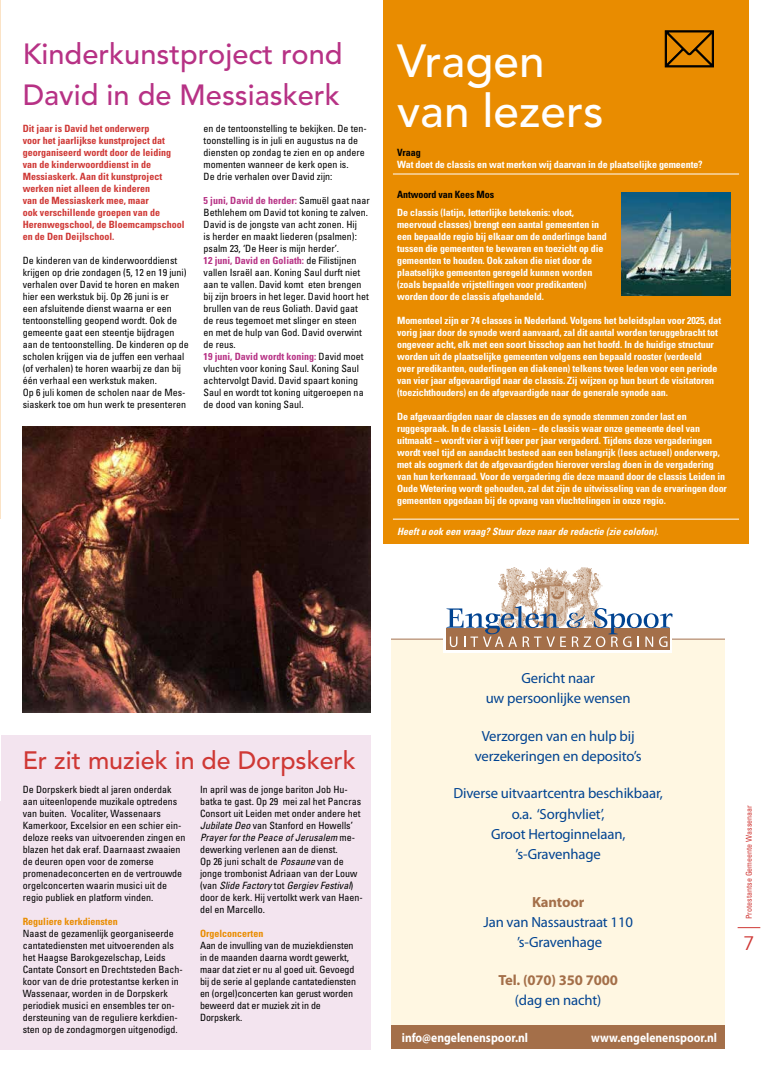
<style>
.page{position:relative;width:766px;height:1078px;background:#fff}
.page>*{position:absolute;margin:0;border:0;box-sizing:border-box;transform-origin:0 0}
.t1{font:500 46px/50px "Avenir LT Std";color:#fff}
.t2{font:500 29px/40px "Avenir LT Std";color:#b73285}
.t3{font:500 25px "Avenir LT Std";color:#cf3835}
.t4{font:19px "Trade Gothic LT Std";color:#cf3835}
.t5{font:14.7px/20.2px "Myriad Pro";letter-spacing:-.01em;color:#004391;text-align:center}
.t6{font:700 14.7px "Myriad Pro";letter-spacing:-.01em;color:#a46f49}
.t7{font:700 12.9px "Myriad Pro";color:#fff;scale:.9 1}
.t8{font:condensed 10px/12px "Univers LT Std";color:#000}
.t9{font:700 condensed 10px/12px "Univers LT Std";letter-spacing:-.01em;color:#fff}
.t10{font:700 condensed 10px/12px "Univers LT Std";color:#cf3835}
.t11{font:italic 700 condensed 10px "Univers LT Std";color:#fff}
.t12{font:700 condensed 10px "Univers LT Std";color:#e98c00}
.t13{font:700 condensed 10px "Univers LT Std";letter-spacing:-.01em;color:#000}
.t14{font:condensed 8px "Univers LT Std";color:#cf3835}
.s1{font-weight:700;color:#b73285}
.s2{font-style:italic}
</style>
<div class="page">
<svg style="left:737px;top:927px;width:23px;height:1px"></svg>
<div style="left:0;top:734px;width:370px;height:315px;background:#f3e4ef"></div>
<hr style="left:0;top:0;width:1px;height:792px;background:#fbe3c6">
<hr style="left:0;top:519px;width:1px;height:281px;background:#fff">
<div style="left:391px;top:640px;width:333px;height:408px;background:#fff7e2"></div>
<hr style="left:391px;top:638px;width:333px;height:1px;background:#a46f49">
<img style="left:498px;top:567px;width:105px;height:38px">
<svg style="left:443px;top:638px;width:229px;height:14px"></svg>
<div style="left:446px;top:627px;width:224px;height:22px;background:#a46f49"></div>
<svg style="left:446px;top:605px;width:226px;height:42px"></svg>
<div style="left:391px;top:1025px;width:333px;height:23px;background:#a46f49"></div>
<div style="left:383px;top:0;width:365px;height:543px;background:#e98c00"></div>
<hr style="left:393px;top:518px;width:345px;height:1px;background:#fff">
<hr style="left:393px;top:174px;width:345px;height:1px;background:#fff">
<img style="left:23px;top:426px;width:347px;height:286px">
<img style="left:621px;top:193px;width:109px;height:102px">
<svg style="left:664px;top:30px;width:50px;height:38px"></svg>
<h2 class="t2" style="left:23px;top:35px;width:321px">Kinderkunstproject rond<br>David in de Messiaskerk</h2>
<p class="t10" style="left:23px;top:122px;width:163px">Dit jaar is David het onderwerp<br>voor het jaarlijkse kunstproject dat georganiseerd wordt door de leiding van de kinderwoorddienst in de<br>Messiaskerk. Aan dit kunstproject werken niet alleen de kinderen<br>van de Messiaskerk mee, maar<br>ook verschillende groepen van de<br>Herenwegschool, de Bloemcampschool en de Den Deijlschool.</p>
<p class="t8" style="left:23px;top:254px;width:168px">De kinderen van de kinderwoorddienst krijgen op drie zondagen (5, 12 en 19 juni) verhalen over David te horen en maken hier een werkstuk bij. Op 26 juni is er<br>een afsluitende dienst waarna er een tentoonstelling geopend wordt. Ook de gemeente gaat een steentje bijdragen aan de tentoonstelling. De kinderen op de scholen krijgen via de juffen een verhaal (of verhalen) te horen waarbij ze dan bij één verhaal een werkstuk maken.<br>Op 6 juli komen de scholen naar de Mes&shy;siaskerk toe om hun werk te presenteren</p>
<p class="t8" style="left:203px;top:122px;width:165px">en de tentoonstelling te bekijken. De ten&shy;toonstelling is in juli en augustus na de diensten op zondag te zien en op andere momenten wanneer de kerk open is.<br>De drie verhalen over David zijn:</p>
<p class="t8" style="left:203px;top:194px;width:168px"><span class="s1">5 juni, David de herder:</span> Samuël gaat naar Bethlehem om David tot koning te zalven.<br>David is de jongste van acht zonen. Hij<br>is herder en maakt liederen (psalmen): psalm 23, ‘De Heer is mijn herder’.<br><span class="s1">12 juni, David en Goliath:</span> de Filistijnen vallen Israël aan. Koning Saul durft niet aan te vallen. David komt eten brengen bij zijn broers in het leger. David hoort het brullen van de reus Goliath. David gaat de reus tegemoet met slinger en steen<br>en met de hulp van God. David overwint de reus.<br><span class="s1">19 juni, David wordt koning:</span> David moet vluchten voor koning Saul. Koning Saul achtervolgt David. David spaart koning Saul en wordt tot koning uitgeroepen na de dood van koning Saul.</p>
<h1 class="t1" style="left:397px;top:38px;width:208px">Vragen van lezers</h1>
<p class="t13" style="left:397px;top:146px;width:25px">Vraag</p>
<p class="t9" style="left:397px;top:158px;width:307px">Wat doet de classis en wat merken wij daarvan in de plaatselijke gemeente?</p>
<p class="t13" style="left:397px;top:188px;width:98px">Antwoord van Kees Mos</p>
<p class="t9" style="left:397px;top:206px;width:211px">De classis (latijn, letterlijke betekenis: vloot, meervoud classes) brengt een aantal gemeenten in een bepaalde regio bij elkaar om de onderlinge band tussen die gemeenten te bewaren en toezicht op die gemeenten te houden. Ook zaken die niet door de plaatselijke gemeenten geregeld kunnen worden (zoals bepaalde vrijstellingen voor predikanten) worden door de classis afgehandeld.</p>
<p class="t9" style="left:397px;top:314px;width:325px">Momenteel zijn er 74 classes in Nederland. Volgens het beleidsplan voor 2025, dat vorig jaar door de synode werd aanvaard, zal dit aantal worden teruggebracht tot ongeveer acht, elk met een soort bisschop aan het hoofd. In de huidige structuur worden uit de plaatselijke gemeenten volgens een bepaald rooster (verdeeld over predikanten, ouderlingen en diakenen) telkens twee leden voor een periode van vier jaar afgevaardigd naar de classis. Zij wijzen op hun beurt de visitatoren (toezichthouders) en de afgevaardigde naar de generale synode aan.</p>
<p class="t9" style="left:397px;top:410px;width:331px">De afgevaardigden naar de classes en de synode stemmen zonder last en ruggespraak. In de classis Leiden – de classis waar onze gemeente deel van uitmaakt – wordt vier à vijf keer per jaar vergaderd. Tijdens deze vergaderingen wordt veel tijd en aandacht besteed aan een belangrijk (lees actueel) onderwerp, met als oogmerk dat de afgevaardigden hierover verslag doen in de vergadering van hun kerkenraad. Voor de vergadering die deze maand door de classis Leiden in Oude Wetering wordt gehouden, zal dat zijn de uitwisseling van de ervaringen door gemeenten opgedaan bij de opvang van vluchtelingen in onze regio.</p>
<p class="t11" style="left:397px;top:525px;width:263px">Heeft u ook een vraag? Stuur deze naar de redactie (zie colofon).</p>
<h3 class="t3" style="left:23px;top:745px;width:334px">Er zit muziek in de Dorpskerk</h3>
<p class="t8" style="left:23px;top:782px;width:164px">De Dorpskerk biedt al jaren onderdak aan uiteenlopende muzikale optredens van buiten. Vocaliter, Wassenaars Kamerkoor, Excelsior en een schier ein&shy;deloze reeks van uitvoerenden zingen en blazen het dak eraf. Daarnaast zwaaien de deuren open voor de zomerse promenadeconcerten en de vertrouwde orgelconcerten waarin musici uit de regio publiek en platform vinden.</p>
<p class="t12" style="left:23px;top:914px;width:96px">Reguliere kerkdiensten</p>
<p class="t8" style="left:23px;top:926px;width:161px">Naast de gezamenlijk georganiseerde cantatediensten met uitvoerenden als het Haagse Barokgezelschap, Leids Cantate Consort en Drechtsteden Bach&shy;koor van de drie protestantse kerken in Wassenaar, worden in de Dorpskerk periodiek musici en ensembles ter on&shy;dersteuning van de reguliere kerkdien&shy;sten op de zondagmorgen uitgenodigd.</p>
<p class="t8" style="left:200px;top:782px;width:164px">In april was de jonge bariton Job Hu&shy;batka te gast. Op 29 mei zal het Pancras Consort uit Leiden met onder andere het <span class="s2">Jubilate Deo</span> van Stanford en Howells’ <span class="s2">Prayer for the Peace of Jerusalem</span> me&shy;dewerking verlenen aan de dienst.<br>Op 26 juni schalt de <span class="s2">Posaune</span> van de jonge trombonist Adriaan van der Louw (van <span class="s2">Slide Factory</span> tot <span class="s2">Gergiev Festival</span>) door de kerk. Hij vertolkt werk van Haen&shy;del en Marcello.</p>
<p class="t12" style="left:200px;top:926px;width:65px">Orgelconcerten</p>
<p class="t8" style="left:200px;top:938px;width:158px">Aan de invulling van de muziekdiensten in de maanden daarna wordt gewerkt, maar dat ziet er nu al goed uit. Gevoegd bij de serie al geplande cantatediensten en (orgel)concerten kan gerust worden beweerd dat er muziek zit in de Dorpskerk.</p>
<h3 class="t5" style="left:485px;top:667px;width:146px">Gericht naar<br>uw persoonlijke wensen</h3>
<h3 class="t5" style="left:474px;top:725px;width:168px">Verzorgen van en hulp bij verzekeringen en deposito’s</h3>
<h3 class="t5" style="left:453px;top:783px;width:211px">Diverse uitvaartcentra beschikbaar, o.a. ‘Sorghvliet’,<br>Groot Hertoginnelaan, ’s-Gravenhage</h3>
<h3 class="t6" style="left:532px;top:892px;width:54px">Kantoor</h3>
<h3 class="t5" style="left:483px;top:911px;width:151px">Jan van Nassaustraat 110 ’s-Gravenhage</h3>
<h3 class="t6" style="left:498px;top:970px;width:121px">Tel. (070) 350 7000</h3>
<h3 class="t5" style="left:514px;top:989px;width:88px">(dag en nacht)</h3>
<p class="t7" style="left:402px;top:1028px;width:142px">info@engelenenspoor.nl</p>
<p class="t7" style="left:591px;top:1028px;width:141px">www.engelenenspoor.nl</p>
<p class="t14" style="left:743px;top:918px;width:115px;rotate:-90deg">Protestantse Gemeente Wassenaar</p>
<h3 class="t4" style="left:743px;top:931px;width:13px">7</h3>
</div>
